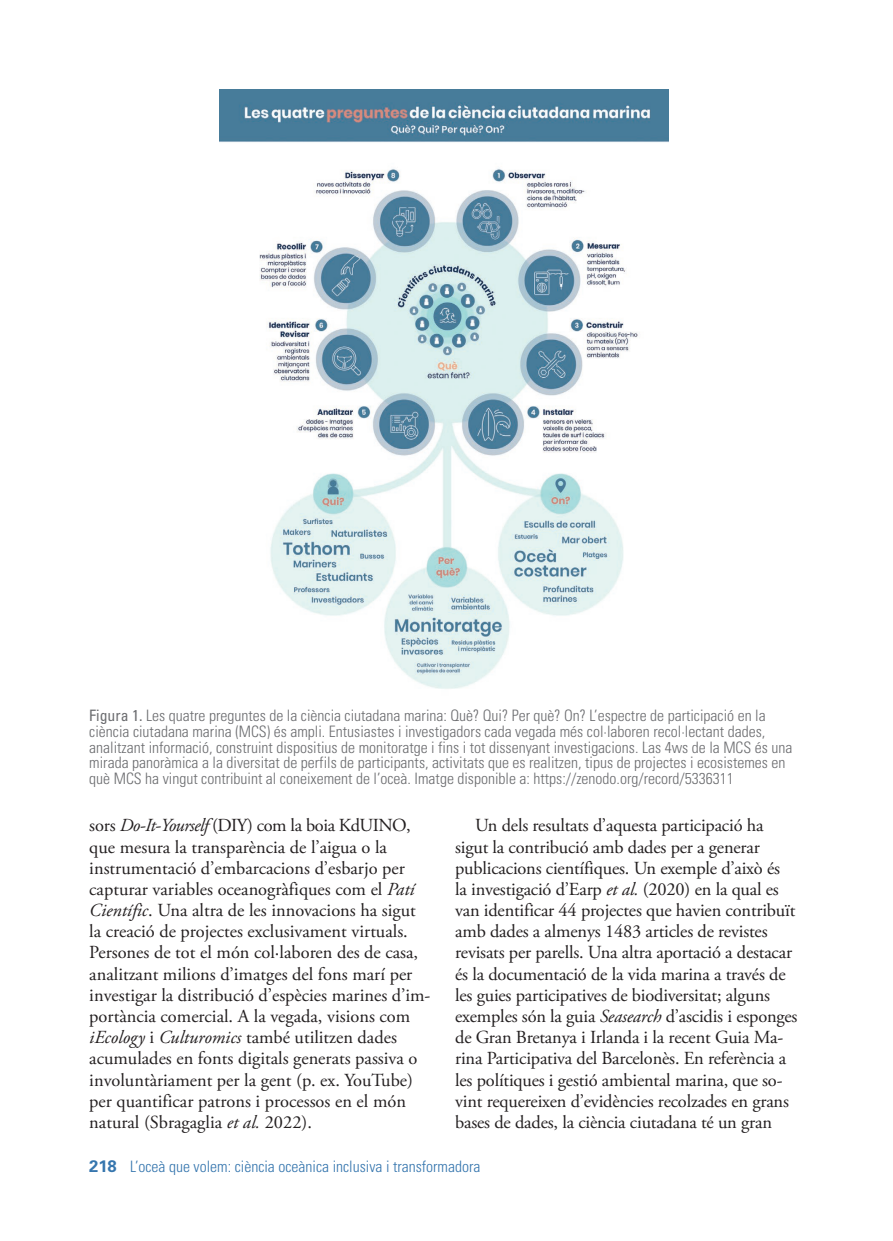
<style>
.page{position:relative;width:893px;height:1241px;background:#fff}
.page>*{position:absolute;margin:0;border:0;box-sizing:border-box;transform-origin:0 0}
.cos{font:18.38px/21.2px "Adobe Garamond Pro";letter-spacing:-.01em;color:#231f20}
.peu{font:300 condensed 15.75px/15.8px "Univers";color:#6c6d70}
.t1{font:300 condensed 15.75px "Univers";color:#3676ae}
.s1{font-weight:400}
.s2{font-style:italic}
.s3{font-weight:700;font-stretch:normal;font-size:16.62px}
</style>
<div class="page">
<img style="left:220px;top:89px;width:448px;height:600px">
<p class="peu" style="left:89px;top:707px;width:705px"><span class="s1">Figura 1.</span> Les quatre preguntes de la ciència ciutadana marina: Què? Qui? Per què? On? L’espectre de participació en la ciència ciutadana marina (MCS) és ampli. Entusiastes i investigadors cada vegada més col·laboren recol·lectant dades, analitzant informació, construint dispositius de monitoratge i fins i tot dissenyant investigacions. Las 4ws de la MCS és una mirada panoràmica a la diversitat de perfils de participants, activitats que es realitzen, tipus de projectes i ecosistemes en què MCS ha vingut contribuint al coneixement de l’oceà. Imatge disponible a: https://zenodo.org/record/5336311</p>
<p class="cos" style="left:89px;top:815px;width:343px">sors <span class="s2">Do-It-Yourself</span> (DIY) com la boia KdUINO, que mesura la transparència de l’aigua o la instrumentació d’embarcacions d’esbarjo per capturar variables oceanogràfiques com el <span class="s2">Patí Científic</span>. Una altra de les innovacions ha sigut la creació de projectes exclusivament virtuals.<br>Persones de tot el món col·laboren des de casa, analitzant milions d’imatges del fons marí per investigar la distribució d’espècies marines d’im&shy;portància comercial. A la vegada, visions com <span class="s2">iEcology</span> i <span class="s2">Culturomics</span> també utilitzen dades acumulades en fonts digitals generats passiva o involuntàriament per la gent (p. ex. YouTube) per quantificar patrons i processos en el món natural (Sbragaglia <span class="s2">et al.</span> 2022).</p>
<p class="cos" style="left:455px;top:815px;width:344px;text-indent:20px">Un dels resultats d’aquesta participació ha sigut la contribució amb dades per a generar publicacions científiques. Un exemple d’això és<br>la investigació d’Earp <span class="s2">et al.</span> (2020) en la qual es van identificar 44 projectes que havien contribuït amb dades a almenys 1483 articles de revistes revisats per parells. Una altra aportació a destacar és la documentació de la vida marina a través de les guies participatives de biodiversitat; alguns exemples són la guia <span class="s2">Seasearch</span> d’ascidis i esponges de Gran Bretanya i Irlanda i la recent Guia Ma&shy;rina Participativa del Barcelonès. En referència a les polítiques i gestió ambiental marina, que so&shy;vint requereixen d’evidències recolzades en grans bases de dades, la ciència ciutadana té un gran</p>
<p class="t1" style="left:89px;top:1156px;width:393px"><span class="s3">218</span> L’oceà que volem: ciència oceànica inclusiva i transformadora</p>
</div>
